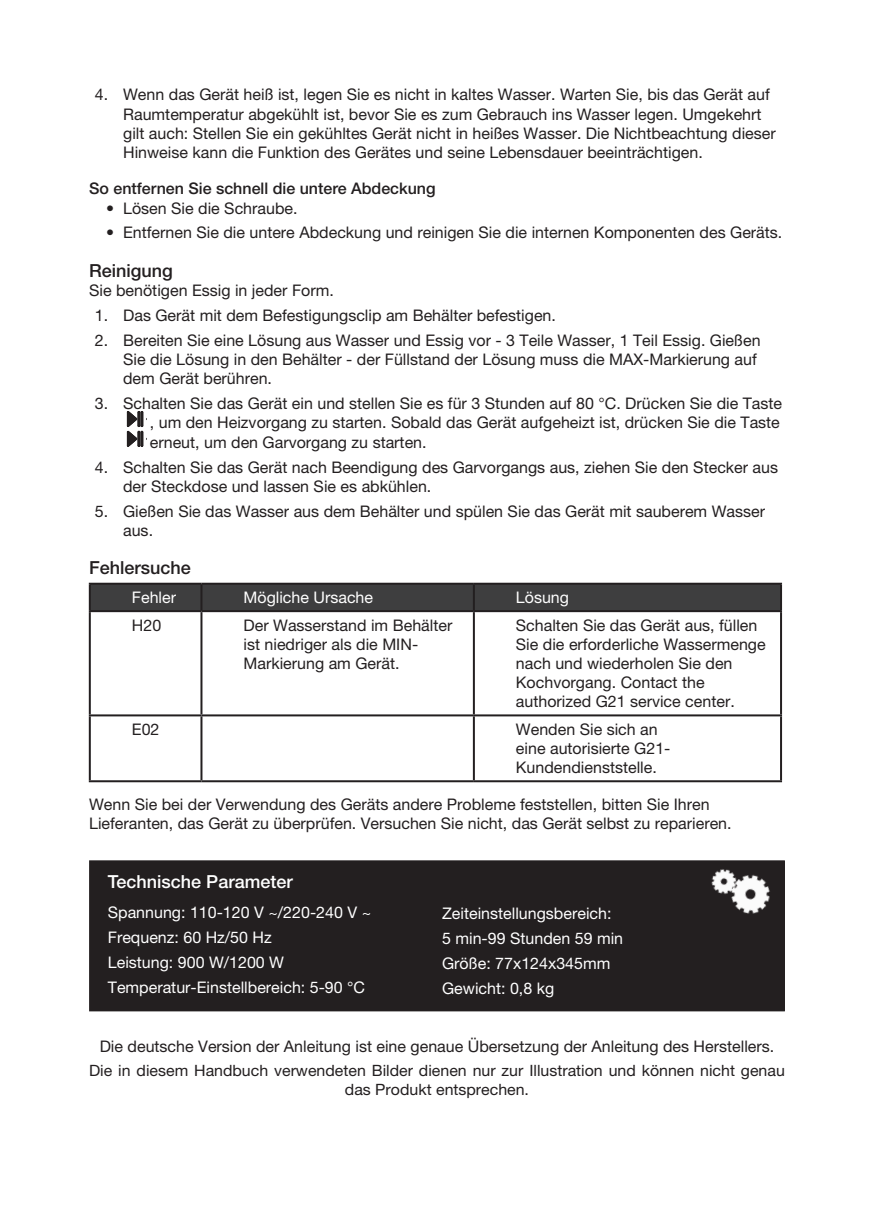
<style>
.page{position:relative;width:874px;height:1225px;background:#fff}
.page>*{position:absolute;margin:0;border:0;box-sizing:border-box;transform-origin:0 0}
.t1{font:500 18px "Helvetica Neue LT Pro";color:#231f20}
.t2{font:500 18px "Helvetica Neue LT Pro";color:#fff}
.t3{font:16px/19.2px "Helvetica Neue LT Pro";color:#231f20}
.t4{font:16px/24.8px "Helvetica Neue LT Pro";color:#fff}
.t5{font:500 16px "Helvetica Neue LT Pro";color:#231f20}
.t6{font:15.6px/18.8px "Helvetica Neue LT Pro";color:#231f20;text-align:center}
</style>
<div class="page">
<svg style="left:126px;top:411px;width:17px;height:36px"></svg>
<div style="left:91px;top:585px;width:688px;height:25px;background:#3e3e3f"></div>
<hr style="left:89px;top:583px;width:112px;height:2px;background:#231f20">
<hr style="left:89px;top:585px;width:2px;height:25px;background:#231f20">
<hr style="left:201px;top:583px;width:272px;height:2px;background:#231f20">
<hr style="left:200px;top:585px;width:2px;height:25px;background:#231f20">
<hr style="left:473px;top:583px;width:308px;height:2px;background:#231f20">
<hr style="left:472px;top:585px;width:2px;height:25px;background:#231f20">
<hr style="left:779px;top:585px;width:2px;height:25px;background:#231f20">
<hr style="left:89px;top:610px;width:112px;height:2px;background:#231f20">
<hr style="left:89px;top:612px;width:2px;height:102px;background:#231f20">
<hr style="left:201px;top:610px;width:272px;height:2px;background:#231f20">
<hr style="left:200px;top:612px;width:2px;height:102px;background:#231f20">
<hr style="left:473px;top:610px;width:308px;height:2px;background:#231f20">
<hr style="left:472px;top:612px;width:2px;height:102px;background:#231f20">
<hr style="left:779px;top:612px;width:2px;height:102px;background:#231f20">
<hr style="left:89px;top:714px;width:112px;height:2px;background:#231f20">
<hr style="left:89px;top:716px;width:2px;height:64px;background:#231f20">
<hr style="left:201px;top:714px;width:272px;height:2px;background:#231f20">
<hr style="left:200px;top:716px;width:2px;height:64px;background:#231f20">
<hr style="left:473px;top:714px;width:308px;height:2px;background:#231f20">
<hr style="left:472px;top:716px;width:2px;height:64px;background:#231f20">
<hr style="left:779px;top:716px;width:2px;height:64px;background:#231f20">
<hr style="left:89px;top:780px;width:112px;height:2px;background:#231f20">
<hr style="left:201px;top:780px;width:272px;height:2px;background:#231f20">
<hr style="left:473px;top:780px;width:308px;height:2px;background:#231f20">
<div style="left:90px;top:861px;width:693px;height:149px;background:#231f20"></div>
<div style="left:89px;top:860px;width:695px;height:151px;border:2px solid #231f20"></div>
<img style="left:690px;top:860px;width:95px;height:68px">
<p class="t3" style="left:123px;top:85px;width:653px;text-indent:-28px">4. Wenn das Gerät heiß ist, legen Sie es nicht in kaltes Wasser. Warten Sie, bis das Gerät auf Raumtemperatur abgekühlt ist, bevor Sie es zum Gebrauch ins Wasser legen. Umgekehrt gilt auch: Stellen Sie ein gekühltes Gerät nicht in heißes Wasser. Die Nichtbeachtung dieser Hinweise kann die Funktion des Gerätes und seine Lebensdauer beeinträchtigen.</p>
<p class="t5" style="left:89px;top:179px;width:348px">So entfernen Sie schnell die untere Abdeckung</p>
<p class="t3" style="left:106px;top:198px;width:193px">• Lösen Sie die Schraube.</p>
<p class="t3" style="left:106px;top:223px;width:677px">• Entfernen Sie die untere Abdeckung und reinigen Sie die internen Komponenten des Geräts.</p>
<p class="t1" style="left:89px;top:260px;width:85px">Reinigung</p>
<p class="t3" style="left:89px;top:281px;width:246px">Sie benötigen Essig in jeder Form.</p>
<p class="t3" style="left:95px;top:305px;width:462px">1. Das Gerät mit dem Befestigungsclip am Behälter befestigen.</p>
<p class="t3" style="left:123px;top:330px;width:638px;text-indent:-28px">2. Bereiten Sie eine Lösung aus Wasser und Essig vor - 3 Teile Wasser, 1 Teil Essig. Gießen<br>Sie die Lösung in den Behälter - der Füllstand der Lösung muss die MAX-Markierung auf dem Gerät berühren.</p>
<p class="t3" style="left:150px;top:394px;width:633px;text-indent:-55px">3. Schalten Sie das Gerät ein und stellen Sie es für 3 Stunden auf 80 °C. Drücken Sie die Taste , um den Heizvorgang zu starten. Sobald das Gerät aufgeheizt ist, drücken Sie die Taste erneut, um den Garvorgang zu starten.</p>
<p class="t3" style="left:123px;top:457px;width:656px;text-indent:-28px">4. Schalten Sie das Gerät nach Beendigung des Garvorgangs aus, ziehen Sie den Stecker aus der Steckdose und lassen Sie es abkühlen.</p>
<p class="t3" style="left:123px;top:501px;width:643px;text-indent:-28px">5. Gießen Sie das Wasser aus dem Behälter und spülen Sie das Gerät mit sauberem Wasser aus.</p>
<p class="t1" style="left:89px;top:557px;width:103px">Fehlersuche</p>
<p class="t4" style="left:132px;top:585px;width:46px">Fehler</p>
<p class="t4" style="left:243px;top:585px;width:131px">Mögliche Ursache</p>
<p class="t4" style="left:515px;top:585px;width:55px">Lösung</p>
<p class="t3" style="left:132px;top:615px;width:31px">H20</p>
<p class="t3" style="left:243px;top:615px;width:210px">Der Wasserstand im Behälter ist niedriger als die MIN-<br>Markierung am Gerät.</p>
<p class="t3" style="left:515px;top:615px;width:251px">Schalten Sie das Gerät aus, füllen<br>Sie die erforderliche Wassermenge nach und wiederholen Sie den<br>Kochvorgang. Contact the authorized G21 service center.</p>
<p class="t3" style="left:132px;top:719px;width:29px">E02</p>
<p class="t3" style="left:515px;top:719px;width:156px">Wenden Sie sich an eine autorisierte G21-<br>Kundendienststelle.</p>
<p class="t3" style="left:89px;top:794px;width:643px">Wenn Sie bei der Verwendung des Geräts andere Probleme feststellen, bitten Sie Ihren<br>Lieferanten, das Gerät zu überprüfen. Versuchen Sie nicht, das Gerät selbst zu reparieren.</p>
<p class="t2" style="left:108px;top:870px;width:186px">Technische Parameter</p>
<p class="t4" style="left:108px;top:900px;width:265px">Spannung: 110-120 V ~/220-240 V ~<br>Frequenz: 60 Hz/50 Hz<br>Leistung: 900 W/1200 W<br>Temperatur-Einstellbereich: 5-90 °C</p>
<p class="t4" style="left:442px;top:900px;width:182px">Zeiteinstellungsbereich:<br>5 min-99 Stunden 59 min<br>Größe: 77x124x345mm<br>Gewicht: 0,8 kg</p>
<p class="t3" style="left:100px;top:1036px;width:675px">Die deutsche Version der Anleitung ist eine genaue Übersetzung der Anleitung des Herstellers.</p>
<p class="t6" style="left:89px;top:1061px;width:697px">Die in diesem Handbuch verwendeten Bilder dienen nur zur Illustration und können nicht genau das Produkt entsprechen.</p>
</div>
